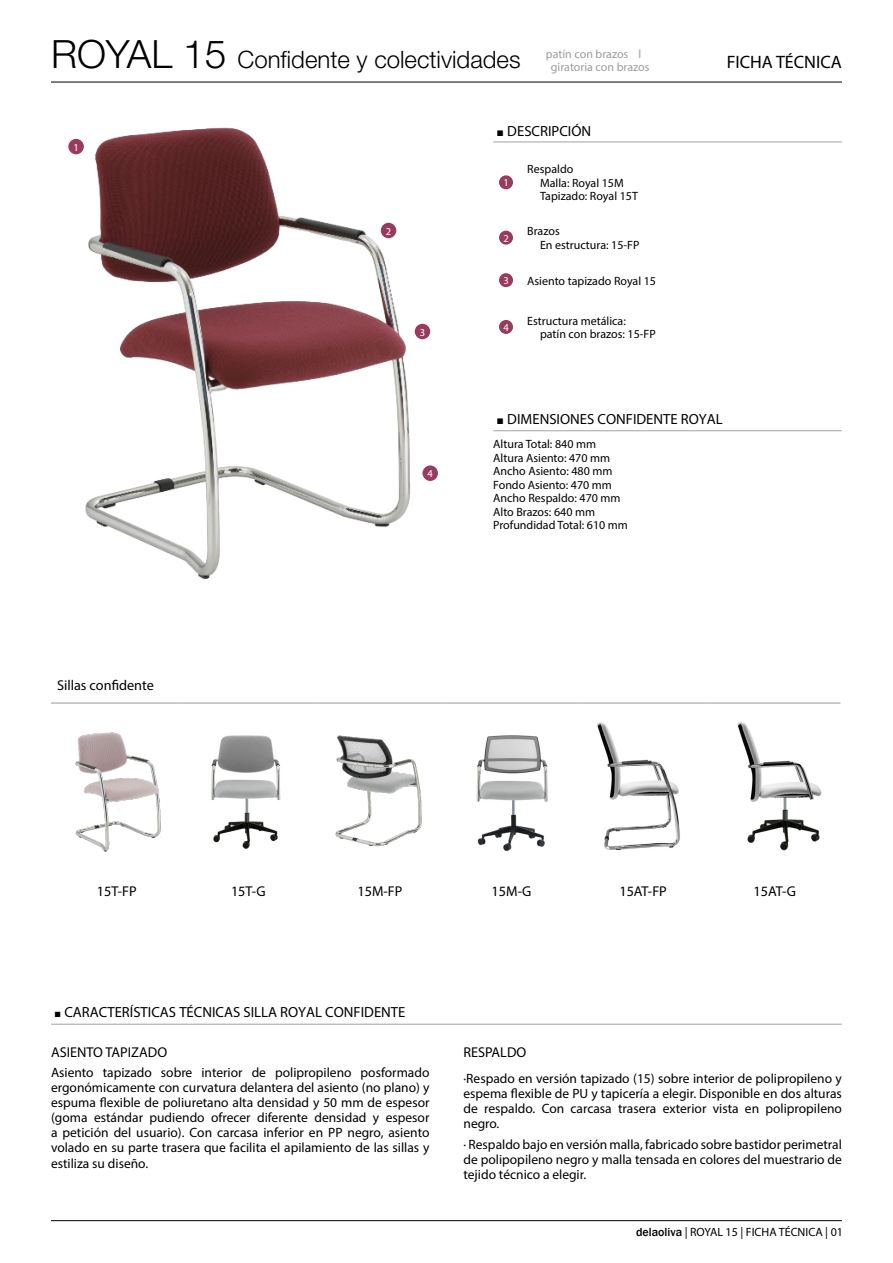
<style>
.page{position:relative;width:893px;height:1263px;background:#fff}
.page>*{position:absolute;margin:0;border:0;box-sizing:border-box;transform-origin:0 0}
.t1{font:300 24px "Helvetica Neue LT Std";color:#000}
.t2{font:18px "Myriad Pro";color:#000}
.t3{font:14.7px "Myriad Pro";color:#000}
.t4{font:14.25px "Myriad Pro";color:#000}
.t5{font:13.5px/15px "Myriad Pro";color:#000;text-align:justify}
.t6{font:12px/13.5px "Myriad Pro";color:#000}
.t7{font:12px/13.5px "Myriad Pro";color:#9d9d9c}
.t8{font:10.5px "Myriad Pro";color:#fff}
.s1{font-size:39px}
.s2{font-family:"Arial Narrow";font-size:12px}
.s3{font-family:"Arial Narrow";font-size:11.25px}
.s4{font-family:"Franklin Gothic";font-weight:500}
</style>
<div class="page">
<hr style="left:51px;top:703px;width:132px;height:1px;background:#979999">
<hr style="left:183px;top:703px;width:131px;height:1px;background:#979999">
<hr style="left:314px;top:703px;width:132px;height:1px;background:#979999">
<hr style="left:446px;top:703px;width:131px;height:1px;background:#979999">
<hr style="left:577px;top:703px;width:132px;height:1px;background:#979999">
<hr style="left:709px;top:703px;width:131px;height:1px;background:#979999">
<img style="left:85px;top:127px;width:325px;height:453px">
<div style="left:68px;top:138px;width:17px;height:17px;background:#993b5f;border-radius:50%"></div>
<div style="left:67px;top:137px;width:18px;height:19px;border:2px solid #fff;border-radius:50%"></div>
<div style="left:380px;top:222px;width:17px;height:17px;background:#993b5f;border-radius:50%"></div>
<div style="left:379px;top:221px;width:19px;height:19px;border:2px solid #fff;border-radius:50%"></div>
<div style="left:422px;top:465px;width:17px;height:17px;background:#993b5f;border-radius:50%"></div>
<div style="left:421px;top:464px;width:18px;height:18px;border:2px solid #fff;border-radius:50%"></div>
<hr style="left:493px;top:142px;width:34px;height:1px;background:#a3a3a3">
<hr style="left:527px;top:142px;width:315px;height:1px;background:#a3a3a3">
<div style="left:498px;top:175px;width:16px;height:15px;background:#993b5f;border-radius:50%"></div>
<div style="left:497px;top:174px;width:17px;height:17px;border:2px solid #fff;border-radius:50%"></div>
<div style="left:498px;top:230px;width:16px;height:15px;background:#993b5f;border-radius:50%"></div>
<div style="left:497px;top:229px;width:17px;height:17px;border:2px solid #fff;border-radius:50%"></div>
<div style="left:498px;top:272px;width:16px;height:16px;background:#993b5f;border-radius:50%"></div>
<div style="left:497px;top:272px;width:17px;height:17px;border:2px solid #fff;border-radius:50%"></div>
<div style="left:498px;top:319px;width:16px;height:16px;background:#993b5f;border-radius:50%"></div>
<div style="left:497px;top:318px;width:17px;height:17px;border:2px solid #fff;border-radius:50%"></div>
<div style="left:414px;top:323px;width:17px;height:17px;background:#993b5f;border-radius:50%"></div>
<div style="left:413px;top:322px;width:19px;height:19px;border:2px solid #fff;border-radius:50%"></div>
<hr style="left:493px;top:430px;width:349px;height:1px;background:#a3a3a3">
<hr style="left:51px;top:1024px;width:791px;height:1px;background:#a3a3a3">
<img style="left:476px;top:735px;width:72px;height:116px">
<img style="left:597px;top:722px;width:83px;height:128px">
<img style="left:75px;top:732px;width:87px;height:120px">
<img style="left:335px;top:735px;width:87px;height:112px">
<img style="left:737px;top:722px;width:85px;height:129px">
<img style="left:211px;top:735px;width:70px;height:114px">
<hr style="left:51px;top:1220px;width:791px;height:1px;background:#000">
<hr style="left:51px;top:82px;width:791px;height:1px;background:#000">
<h1 class="t1" style="left:51px;top:45px;width:471px"><span class="s1">ROYAL 15</span> Confidente y colectividades</h1>
<p class="t7" style="left:551px;top:47px;width:100px;text-indent:-5px">patín con brazos l giratoria con brazos</p>
<p class="t8" style="left:73px;top:141px;width:7px">1</p>
<p class="t8" style="left:386px;top:224px;width:7px">2</p>
<p class="t3" style="left:497px;top:122px;width:95px"><span class="s2">■</span> DESCRIPCIÓN</p>
<p class="t8" style="left:503px;top:176px;width:7px">1</p>
<p class="t6" style="left:540px;top:162px;width:99px;text-indent:-13px">Respaldo<br>Malla: Royal 15M<br>Tapizado: Royal 15T</p>
<p class="t8" style="left:503px;top:232px;width:7px">2</p>
<p class="t6" style="left:540px;top:224px;width:101px;text-indent:-13px">Brazos<br>En estructura: 15-FP</p>
<p class="t8" style="left:503px;top:274px;width:7px">3</p>
<p class="t6" style="left:527px;top:274px;width:130px">Asiento tapizado Royal 15</p>
<p class="t8" style="left:503px;top:321px;width:7px">4</p>
<p class="t6" style="left:527px;top:314px;width:100px">Estructura metálica:</p>
<p class="t8" style="left:420px;top:325px;width:7px">3</p>
<p class="t6" style="left:540px;top:327px;width:117px">patín con brazos: 15-FP</p>
<h2 class="t2" style="left:727px;top:51px;width:117px">FICHA TÉCNICA</h2>
<p class="t4" style="left:57px;top:676px;width:98px">Sillas confidente</p>
<p class="t8" style="left:428px;top:467px;width:7px">4</p>
<p class="t3" style="left:497px;top:410px;width:227px"><span class="s2">■</span> DIMENSIONES CONFIDENTE ROYAL</p>
<p class="t6" style="left:493px;top:437px;width:136px">Altura Total: 840 mm<br>Altura Asiento: 470 mm<br>Ancho Asiento: 480 mm<br>Fondo Asiento: 470 mm<br>Ancho Respaldo: 470 mm<br>Alto Brazos: 640 mm<br>Profundidad Total: 610 mm</p>
<p class="t4" style="left:97px;top:883px;width:41px">15T-FP</p>
<p class="t4" style="left:231px;top:883px;width:36px">15T-G</p>
<p class="t4" style="left:357px;top:883px;width:47px">15M-FP</p>
<p class="t4" style="left:492px;top:883px;width:41px">15M-G</p>
<p class="t4" style="left:619px;top:883px;width:49px">15AT-FP</p>
<p class="t4" style="left:753px;top:883px;width:44px">15AT-G</p>
<p class="t3" style="left:55px;top:1003px;width:352px"><span class="s3">■</span> CARACTERÍSTICAS TÉCNICAS SILLA ROYAL CONFIDENTE</p>
<p class="t4" style="left:51px;top:1044px;width:118px">ASIENTO TAPIZADO</p>
<p class="t5" style="left:51px;top:1064px;width:380px">Asiento tapizado sobre interior de polipropileno posformado ergonómicamente con curvatura delantera del asiento (no plano) y espuma flexible de poliuretano alta densidad y 50 mm de espesor (goma estándar pudiendo ofrecer diferente densidad y espesor a petición del usuario). Con carcasa inferior en PP negro, asiento volado en su parte trasera que facilita el apilamiento de las sillas y</p>
<p class="t5" style="left:51px;top:1156px;width:99px">estiliza su diseño.</p>
<p class="t4" style="left:463px;top:1043px;width:64px">RESPALDO</p>
<p class="t5" style="left:463px;top:1070px;width:380px">·Respado en versión tapizado (15) sobre interior de polipropileno y espema flexible de PU y tapicería a elegir. Disponible en dos alturas de respaldo. Con carcasa trasera exterior vista en polipropileno negro.</p>
<p class="t5" style="left:463px;top:1137px;width:380px">· Respaldo bajo en versión malla, fabricado sobre bastidor perimetral de polipopileno negro y malla tensada en colores del muestrario de tejido técnico a elegir.</p>
<p class="t6" style="left:636px;top:1225px;width:208px"><span class="s4">delaoliva</span> | ROYAL 15 | FICHA TÉCNICA | 01</p>
</div>
